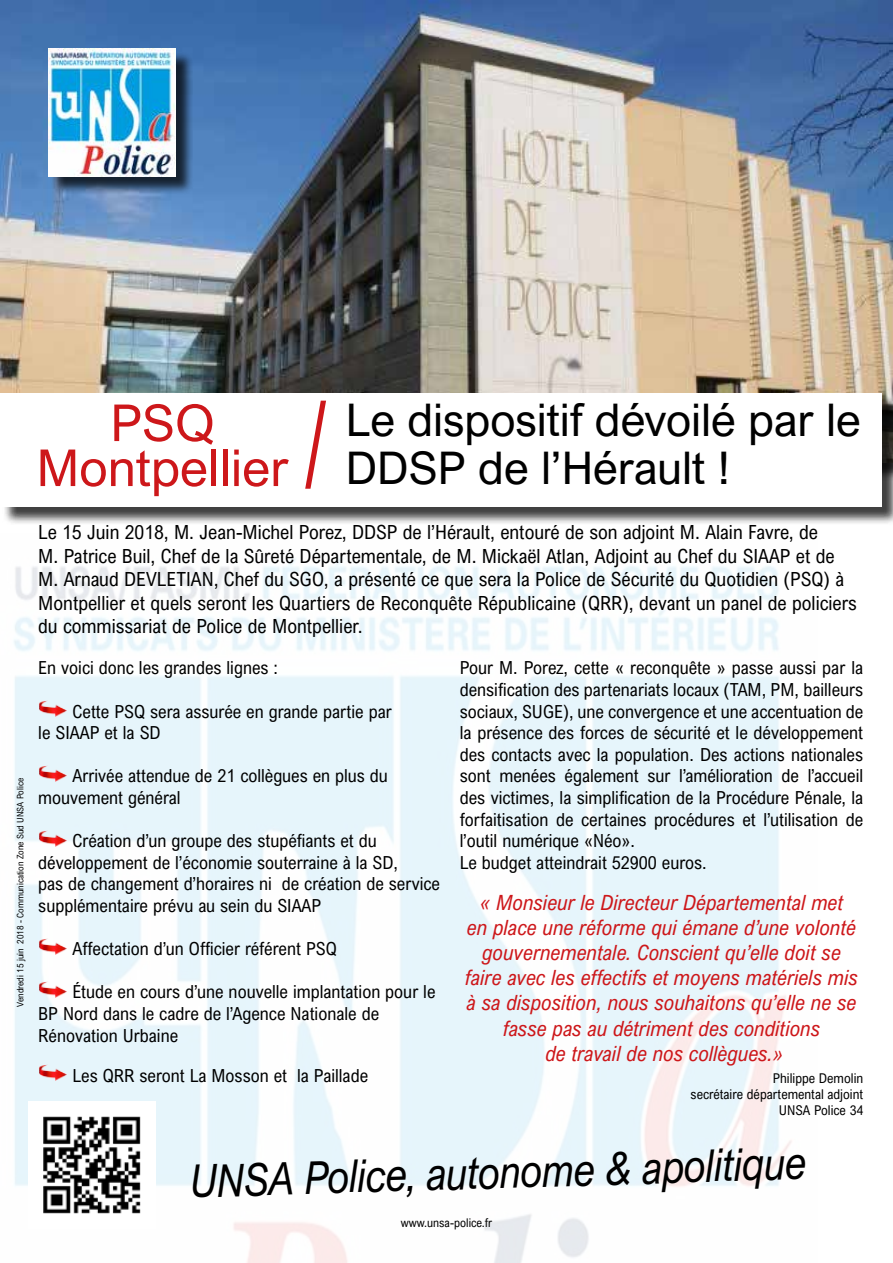
<style>
.page{position:relative;width:893px;height:1263px;background:#fff}
.page>*{position:absolute;margin:0;border:0;box-sizing:border-box;transform-origin:0 0}
.t1{font:118.95px "Arial Narrow";color:#cd171a;scale:.77 1}
.t2{font:51px/45px "Arial Nova";color:#cd171a;text-align:center}
.t3{font:45px "Arial Nova";color:#000}
.t4{font:italic 45px "Arial Nova";color:#000;scale:.85 1}
.t5{font:italic 21px/25.2px "Arial Nova Cond";color:#cd171a;text-align:center}
.t6{font:19.5px/23.4px "Arial Nova Cond";color:#000}
.t7{font:18px/21.6px "Arial Nova Cond";color:#000}
.t8{font:13.5px/16.2px "Arial Nova Cond";color:#000;text-align:right}
.t9{font:12px "Arial Nova Cond";color:#000}
.t10{font:9px "Arial Nova Cond";color:#000}
</style>
<div class="page">
<img style="left:0;top:0;width:893px;height:396px">
<img style="left:14px;top:558px;width:778px;height:705px">
<div style="left:50px;top:51px;width:144px;height:144px;background:#000;opacity:.75"></div>
<img style="left:48px;top:49px;width:128px;height:127px">
<div style="left:2px;top:396px;width:891px;height:130px;background:#000;opacity:.75"></div>
<div style="left:0;top:393px;width:882px;height:114px;background:#fff"></div>
<img style="left:38px;top:700px;width:30px;height:17px">
<img style="left:38px;top:765px;width:30px;height:17px">
<img style="left:38px;top:830px;width:30px;height:17px">
<img style="left:38px;top:938px;width:30px;height:17px">
<img style="left:38px;top:981px;width:30px;height:17px">
<img style="left:38px;top:1065px;width:30px;height:17px">
<img style="left:28px;top:1101px;width:128px;height:127px">
<p class="t10" style="left:15px;top:1007px;width:230px;rotate:-90deg">Vendredi 15 juin 2018 - Communication Zone Sud UNSA Police</p>
<h1 class="t1" style="left:305px;top:358px;width:29px">/</h1>
<h3 class="t3" style="left:346px;top:394px;width:517px">Le dispositif dévoilé par le</h3>
<h2 class="t2" style="left:37px;top:400px;width:253px">PSQ<br>Montpellier</h2>
<p class="t6" style="left:38px;top:520px;width:820px">Le 15 Juin 2018, M. Jean-Michel Porez, DDSP de l’Hérault, entouré de son adjoint M. Alain Favre, de<br>M. Patrice Buil, Chef de la Sûreté Départementale, de M. Mickaël Atlan, Adjoint au Chef du SIAAP et de M. Arnaud DEVLETIAN, Chef du SGO, a présenté ce que sera la Police de Sécurité du Quotidien (PSQ) à Montpellier et quels seront les Quartiers de Reconquête Républicaine (QRR), devant un panel de policiers du commissariat de Police de Montpellier.</p>
<h3 class="t3" style="left:346px;top:442px;width:386px">DDSP de l’Hérault !</h3>
<p class="t7" style="left:38px;top:657px;width:241px">En voici donc les grandes lignes :</p>
<p class="t7" style="left:38px;top:700px;width:355px;text-indent:34px">Cette PSQ sera assurée en grande partie par le SIAAP et la SD</p>
<p class="t7" style="left:38px;top:765px;width:351px;text-indent:34px">Arrivée attendue de 21 collègues en plus du mouvement général</p>
<p class="t7" style="left:38px;top:830px;width:403px;text-indent:34px">Création d’un groupe des stupéfiants et du développement de l’économie souterraine à la SD,<br>pas de changement d’horaires ni de création de service supplémentaire prévu au sein du SIAAP</p>
<p class="t7" style="left:73px;top:938px;width:266px">Affectation d’un Officier référent PSQ</p>
<p class="t7" style="left:38px;top:981px;width:399px;text-indent:34px">Étude en cours d’une nouvelle implantation pour le<br>BP Nord dans le cadre de l’Agence Nationale de<br>Rénovation Urbaine</p>
<p class="t7" style="left:73px;top:1064px;width:297px">Les QRR seront La Mosson et la Paillade</p>
<p class="t7" style="left:460px;top:657px;width:405px">Pour M. Porez, cette « reconquête » passe aussi par la densification des partenariats locaux (TAM, PM, bailleurs sociaux, SUGE), une convergence et une accentuation de la présence des forces de sécurité et le développement des contacts avec la population. Des actions nationales sont menées également sur l’amélioration de l’accueil des victimes, la simplification de la Procédure Pénale, la forfaitisation de certaines procédures et l’utilisation de l’outil numérique «Néo».<br>Le budget atteindrait 52900 euros.</p>
<p class="t5" style="left:465px;top:889px;width:394px">« Monsieur le Directeur Départemental met<br>en place une réforme qui émane d’une volonté gouvernementale. Conscient qu’elle doit se faire avec les effectifs et moyens matériels mis à sa disposition, nous souhaitons qu’elle ne se fasse pas au détriment des conditions<br>de travail de nos collègues.»</p>
<p class="t8" style="left:691px;top:1069px;width:174px">Philippe Demolin<br>secrétaire départemental adjoint<br>UNSA Police 34</p>
<h3 class="t4" style="left:190px;top:1157px;width:727px;rotate:-2deg">UNSA Police, autonome &amp; apolitique</h3>
<p class="t9" style="left:401px;top:1215px;width:93px">www.unsa-police.fr</p>
</div>
